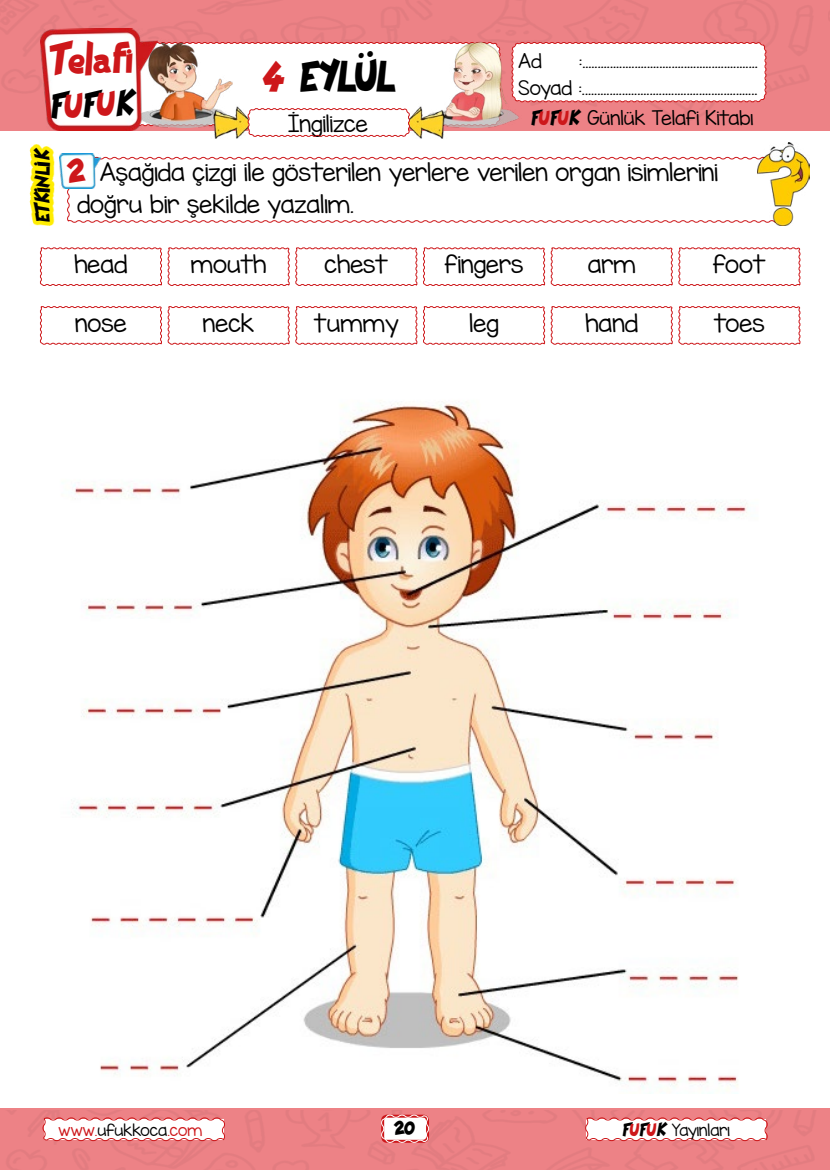
<style>
.page{position:relative;width:830px;height:1170px;background:#fff}
.page>*{position:absolute;margin:0;border:0;box-sizing:border-box;transform-origin:0 0}
.t1{font:45px "Pat Pa Cool";color:#cd171a}
.t2{font:45px "Pat Pa Cool";color:#000}
.t3{font:36px "Pat Pa Cool";color:#000}
.t4{font:36px "Pat Pa Cool";color:#cd171a}
.t5{font:22.5px/31.5px "KG Miss Kindergarten";color:#000}
.t6{font:21px "Pat Pa Cool";color:#000}
.t7{font:21px "KG Miss Kindergarten";color:#000}
.t8{font:18px/27px "KG Miss Kindergarten";color:#000;text-align:right}
.t9{font:15px "KG Miss Kindergarten";color:#cd171a}
.t10{font:15px "KG Miss Kindergarten";color:#000}
.s1{color:#cd171a}
.s2{font-family:"Pat Pa Cool";font-size:21px}
.s3{font-family:"Pat Pa Cool";font-size:21px;color:#cd171a}
.s4{font-size:30px}
.s5{color:#000}
.s6{font-family:"Pat Pa Cool";font-size:18.75px}
.s7{font-family:"Pat Pa Cool";font-size:18.75px;color:#cd171a}
</style>
<div class="page">
<div style="left:0;top:1108px;width:829px;height:61px;background:#ed8286"></div>
<hr style="left:829px;top:1108px;width:1px;height:61px;background:#ed8286">
<img style="left:0;top:0;width:824px;height:131px">
<svg style="left:380px;top:1113px;width:50px;height:30px"></svg>
<svg style="left:41px;top:1116px;width:184px;height:25px"></svg>
<svg style="left:584px;top:1116px;width:184px;height:25px"></svg>
<img style="left:157px;top:38px;width:76px;height:4px">
<img style="left:40px;top:29px;width:117px;height:102px">
<svg style="left:522px;top:42px;width:244px;height:61px"></svg>
<img style="left:425px;top:41px;width:97px;height:86px">
<img style="left:214px;top:137px;width:25px;height:2px">
<img style="left:419px;top:137px;width:25px;height:2px">
<img style="left:128px;top:42px;width:372px;height:95px">
<svg style="left:29px;top:144px;width:26px;height:82px;fill:#ffed00"></svg>
<svg style="left:66px;top:156px;width:691px;height:67px"></svg>
<img style="left:59px;top:153px;width:41px;height:35px">
<img style="left:757px;top:142px;width:52px;height:84px">
<img style="left:72px;top:403px;width:676px;height:688px">
<svg style="left:40px;top:247px;width:760px;height:39px"></svg>
<svg style="left:40px;top:306px;width:760px;height:39px"></svg>
<div style="left:28px;top:884px;width:61px;height:75px;background:#fff"></div>
<h1 class="t1" style="left:49px;top:34px;width:85px;rotate:-2deg">Telafi</h1>
<h2 class="t3" style="left:50px;top:85px;width:87px;rotate:-2deg">F<span class="s1">U</span>F<span class="s1">U</span>K</h2>
<h1 class="t2" style="left:264px;top:50px;width:134px"><span class="s1">4</span> EYLÜL</h1>
<p class="t7" style="left:288px;top:110px;width:81px">İngilizce</p>
<p class="t8" style="left:518px;top:47px;width:25px">Ad</p>
<p class="t8" style="left:518px;top:47px;width:241px">:.........................................................<br>Soyad :.........................................................</p>
<p class="t8" style="left:531px;top:105px;width:223px"><span class="s2">F</span><span class="s3">U</span><span class="s2">F</span><span class="s3">U</span><span class="s2">K</span> Günlük Telafi Kitabı</p>
<p class="t6" style="left:30px;top:222px;width:76px;rotate:-90deg">ETK<span class="s4">i</span>NL<span class="s4">i</span>K</p>
<h2 class="t4" style="left:68px;top:150px;width:20px">2</h2>
<p class="t5" style="left:74px;top:248px;width:55px">head</p>
<p class="t5" style="left:191px;top:248px;width:77px">mouth</p>
<p class="t5" style="left:324px;top:248px;width:65px">chest</p>
<p class="t5" style="left:444px;top:248px;width:80px">fingers</p>
<p class="t5" style="left:587px;top:248px;width:49px">arm</p>
<p class="t5" style="left:712px;top:248px;width:54px">foot</p>
<p class="t5" style="left:75px;top:307px;width:53px">nose</p>
<p class="t5" style="left:203px;top:307px;width:53px">neck</p>
<p class="t5" style="left:314px;top:307px;width:86px">tummy</p>
<p class="t5" style="left:469px;top:307px;width:31px">leg</p>
<p class="t5" style="left:585px;top:307px;width:54px">hand</p>
<p class="t5" style="left:713px;top:307px;width:52px">toes</p>
<p class="t5" style="left:77px;top:156px;width:642px;text-indent:23px">Aşağıda çizgi ile gösterilen yerlere verilen organ isimlerini doğru bir şekilde yazalım.</p>
<p class="t9" style="left:59px;top:1119px;width:145px">www.<span class="s5">ufukkoca</span>.com</p>
<p class="t6" style="left:394px;top:1115px;width:23px">20</p>
<p class="t10" style="left:622px;top:1119px;width:108px"><span class="s6">F</span><span class="s7">U</span><span class="s6">F</span><span class="s7">U</span><span class="s6">K</span> Yayınları</p>
</div>
